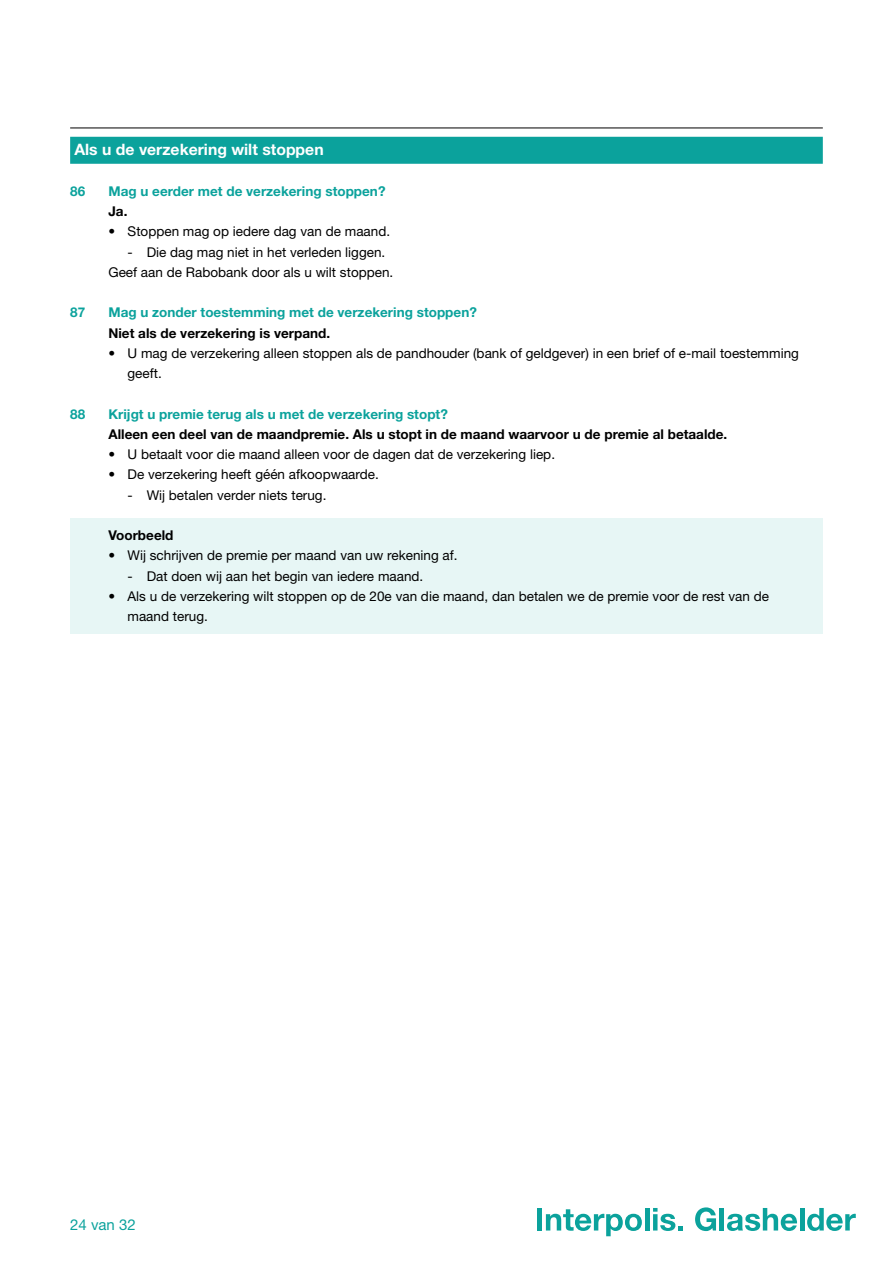
<style>
.page{position:relative;width:893px;height:1263px;background:#fff}
.page>*{position:absolute;margin:0;border:0;box-sizing:border-box;transform-origin:0 0}
.t1{font:700 15.75px "Helvetica Neue LT Std";color:#fff}
.t2{font:15px "Helvetica Neue LT Std";color:#0ba29c}
.t3{font:13.5px/20.2px "Helvetica Neue LT Std";color:#000}
.t4{font:700 13.5px "Helvetica Neue LT Std";color:#0ba29c}
.t5{font:700 13.5px "Helvetica Neue LT Std";color:#000}
</style>
<div class="page">
<hr style="left:70px;top:128px;width:753px;height:1px;background:#000">
<div style="left:537px;top:1208px;width:5px;height:22px;background:#0ba29c"></div>
<svg style="left:546px;top:1209px;width:96px;height:27px"></svg>
<hr style="left:645px;top:1208px;width:4px;height:22px;background:#0ba29c">
<svg style="left:653px;top:1208px;width:30px;height:23px"></svg>
<svg style="left:695px;top:1207px;width:21px;height:24px"></svg>
<hr style="left:720px;top:1208px;width:4px;height:22px;background:#0ba29c">
<svg style="left:727px;top:1208px;width:70px;height:23px"></svg>
<hr style="left:800px;top:1208px;width:4px;height:22px;background:#0ba29c">
<svg style="left:807px;top:1208px;width:49px;height:23px"></svg>
<div style="left:70px;top:137px;width:753px;height:27px;background:#0ba29c"></div>
<div style="left:70px;top:518px;width:753px;height:34px;background:#e7f6f5"></div>
<div style="left:70px;top:542px;width:753px;height:31px;background:#e7f6f5"></div>
<div style="left:70px;top:562px;width:753px;height:31px;background:#e7f6f5"></div>
<div style="left:70px;top:583px;width:753px;height:50px;background:#e7f6f5"></div>
<p class="t1" style="left:74px;top:140px;width:251px">Als u de verzekering wilt stoppen</p>
<p class="t4" style="left:70px;top:183px;width:17px">86</p>
<p class="t4" style="left:108px;top:183px;width:279px">Mag u eerder met de verzekering stoppen?</p>
<p class="t5" style="left:108px;top:203px;width:21px">Ja.</p>
<p class="t3" style="left:108px;top:221px;width:283px">• Stoppen mag op iedere dag van de maand.</p>
<p class="t3" style="left:108px;top:241px;width:286px;text-indent:19px">- Die dag mag niet in het verleden liggen.<br>Geef aan de Rabobank door als u wilt stoppen.</p>
<p class="t4" style="left:70px;top:304px;width:17px">87</p>
<p class="t4" style="left:108px;top:304px;width:370px">Mag u zonder toestemming met de verzekering stoppen?</p>
<p class="t5" style="left:108px;top:324px;width:223px">Niet als de verzekering is verpand.</p>
<p class="t3" style="left:128px;top:343px;width:673px;text-indent:-19px">• U mag de verzekering alleen stoppen als de pandhouder (bank of geldgever) in een brief of e-mail toestemming geeft.</p>
<p class="t4" style="left:70px;top:405px;width:17px">88</p>
<p class="t4" style="left:108px;top:405px;width:341px">Krijgt u premie terug als u met de verzekering stopt?</p>
<p class="t5" style="left:108px;top:426px;width:620px">Alleen een deel van de maandpremie. Als u stopt in de maand waarvoor u de premie al betaalde.</p>
<p class="t3" style="left:108px;top:444px;width:448px">• U betaalt voor die maand alleen voor de dagen dat de verzekering liep.</p>
<p class="t3" style="left:108px;top:464px;width:272px">• De verzekering heeft géén afkoopwaarde.</p>
<p class="t3" style="left:128px;top:484px;width:200px">- Wij betalen verder niets terug.</p>
<p class="t5" style="left:108px;top:527px;width:67px">Voorbeeld</p>
<p class="t3" style="left:108px;top:545px;width:351px">• Wij schrijven de premie per maand van uw rekening af.</p>
<p class="t3" style="left:128px;top:565px;width:297px">- Dat doen wij aan het begin van iedere maand.</p>
<p class="t3" style="left:128px;top:586px;width:643px;text-indent:-19px">• Als u de verzekering wilt stoppen op de 20e van die maand, dan betalen we de premie voor de rest van de maand terug.</p>
<p class="t2" style="left:70px;top:1216px;width:67px">24 van 32</p>
</div>
